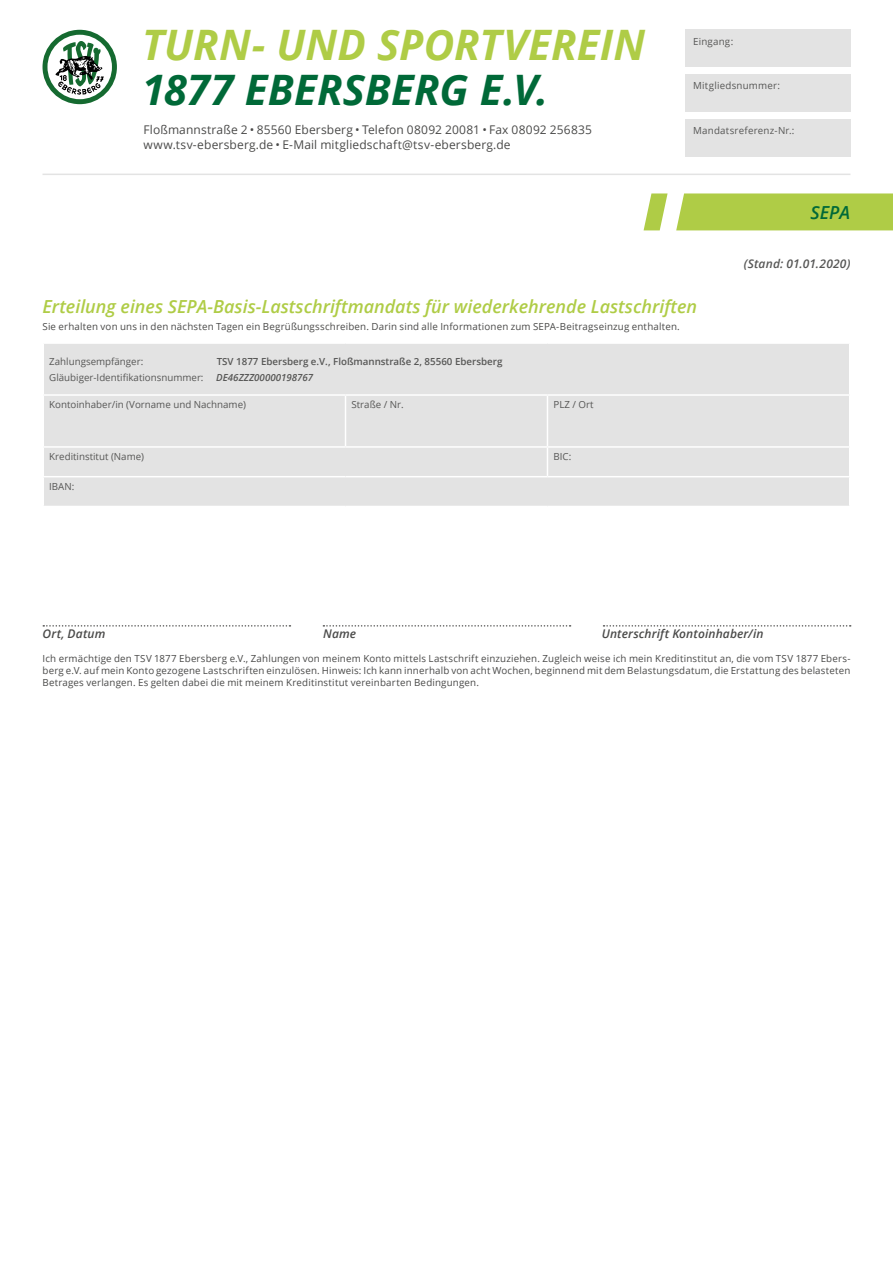
<style>
.page{position:relative;width:893px;height:1263px;background:#fff}
.page>*{position:absolute;margin:0;border:0;box-sizing:border-box;transform-origin:0 0}
.t1{font:italic 700 42px "Open Sans";color:#afcc46}
.t2{font:italic 700 42px "Open Sans";letter-spacing:.005em;color:#006938}
.t3{font:italic 600 18px "Open Sans";color:#afcc46}
.t4{font:italic 600 18px "Open Sans";color:#006938}
.t5{font:12px "Open Sans";letter-spacing:.015em;color:#4a4a49}
.t6{font:italic 600 12px "Open Sans";letter-spacing:.01em;color:#4a4a49}
.t7{font:italic 600 12px "Open Sans";letter-spacing:.015em;color:#575756}
.t8{font:9.75px/11.7px "Open Sans";letter-spacing:.02em;color:#4a4a49;text-align:justify}
.t9{font:9.75px "Open Sans";color:#575756}
.t10{font:600 9.75px "Open Sans";color:#575756}
.t11{font:9.75px "Open Sans";letter-spacing:.02em;color:#575756}
.t12{font:9.75px "Open Sans";letter-spacing:.025em;color:#575756}
.t13{font:italic 600 9.75px "Open Sans";color:#575756}
</style>
<div class="page">
<div style="left:685px;top:30px;width:165px;height:37px;background:#e3e3e3"></div>
<div style="left:685px;top:74px;width:165px;height:38px;background:#e3e3e3"></div>
<div style="left:685px;top:119px;width:165px;height:37px;background:#e3e3e3"></div>
<div style="left:676px;top:193px;width:217px;height:37px;background:#afcc46"></div>
<svg style="left:644px;top:193px;width:24px;height:37px"></svg>
<svg style="left:43px;top:30px;width:74px;height:74px"></svg>
<hr style="left:43px;top:174px;width:807px;height:1px;background:#e3e3e3">
<div style="left:44px;top:344px;width:805px;height:162px;background:#e3e3e3"></div>
<hr style="left:43px;top:394px;width:302px;height:2px;background:#fff">
<hr style="left:345px;top:394px;width:202px;height:2px;background:#fff">
<hr style="left:345px;top:396px;width:1px;height:50px;background:#fff">
<hr style="left:547px;top:394px;width:303px;height:2px;background:#fff">
<hr style="left:547px;top:396px;width:1px;height:50px;background:#fff">
<hr style="left:43px;top:446px;width:302px;height:2px;background:#fff">
<hr style="left:345px;top:446px;width:202px;height:2px;background:#fff">
<hr style="left:547px;top:446px;width:303px;height:2px;background:#fff">
<svg style="left:547px;top:448px;width:1px;height:28px"></svg>
<hr style="left:43px;top:476px;width:302px;height:1px;background:#fff">
<hr style="left:345px;top:476px;width:202px;height:1px;background:#fff">
<hr style="left:547px;top:476px;width:303px;height:1px;background:#fff">
<svg style="left:43px;top:625px;width:247px;height:2px"></svg>
<svg style="left:323px;top:625px;width:248px;height:2px"></svg>
<svg style="left:603px;top:625px;width:248px;height:2px"></svg>
<p class="t1" style="left:142px;top:15px;width:505px">TURN- UND SPORTVEREIN</p>
<p class="t2" style="left:142px;top:60px;width:408px">1877 EBERSBERG E.V.</p>
<p class="t5" style="left:144px;top:121px;width:450px">Floßmannstraße 2 • 85560 Ebersberg • Telefon 08092 20081 • Fax 08092 256835</p>
<p class="t5" style="left:144px;top:136px;width:369px">www.tsv-ebersberg.de • E-Mail mitgliedschaft@tsv-ebersberg.de</p>
<p class="t11" style="left:693px;top:34px;width:42px">Eingang:</p>
<p class="t11" style="left:693px;top:79px;width:89px">Mitgliedsnummer:</p>
<p class="t12" style="left:693px;top:124px;width:103px">Mandatsreferenz-Nr.:</p>
<p class="t4" style="left:810px;top:200px;width:41px">SEPA</p>
<p class="t7" style="left:744px;top:255px;width:108px">(Stand: 01.01.2020)</p>
<p class="t3" style="left:43px;top:294px;width:656px">Erteilung eines SEPA-Basis-Lastschriftmandats für wiederkehrende Lastschriften</p>
<p class="t8" style="left:43px;top:320px;width:639px">Sie erhalten von uns in den nächsten Tagen ein Begrüßungsschreiben. Darin sind alle Informationen zum SEPA-Beitragseinzug enthalten.</p>
<p class="t9" style="left:49px;top:354px;width:96px">Zahlungsempfänger:</p>
<p class="t10" style="left:217px;top:354px;width:287px">TSV 1877 Ebersberg e.V., Floßmannstraße 2, 85560 Ebersberg</p>
<p class="t9" style="left:49px;top:371px;width:156px">Gläubiger-Identifikationsnummer:</p>
<p class="t13" style="left:216px;top:371px;width:99px">DE46ZZZ00000198767</p>
<p class="t9" style="left:49px;top:398px;width:198px">Kontoinhaber/in (Vorname und Nachname)</p>
<p class="t9" style="left:351px;top:398px;width:54px">Straße / Nr.</p>
<p class="t9" style="left:553px;top:398px;width:42px">PLZ / Ort</p>
<p class="t9" style="left:49px;top:450px;width:96px">Kreditinstitut (Name)</p>
<p class="t9" style="left:553px;top:450px;width:19px">BIC:</p>
<p class="t9" style="left:49px;top:480px;width:27px">IBAN:</p>
<p class="t6" style="left:43px;top:626px;width:64px">Ort, Datum</p>
<p class="t6" style="left:323px;top:626px;width:35px">Name</p>
<p class="t6" style="left:602px;top:626px;width:163px">Unterschrift Kontoinhaber/in</p>
<p class="t8" style="left:43px;top:653px;width:809px">Ich ermächtige den TSV 1877 Ebersberg e.V., Zahlungen von meinem Konto mittels Lastschrift einzuziehen. Zugleich weise ich mein Kreditinstitut an, die vom TSV 1877 Ebers&shy;berg e.V. auf mein Konto gezogene Lastschriften einzulösen. Hinweis: Ich kann innerhalb von acht Wochen, beginnend mit dem Belastungsdatum, die Erstattung des belasteten Betrages verlangen. Es gelten dabei die mit meinem Kreditinstitut vereinbarten Bedingungen.</p>
</div>
